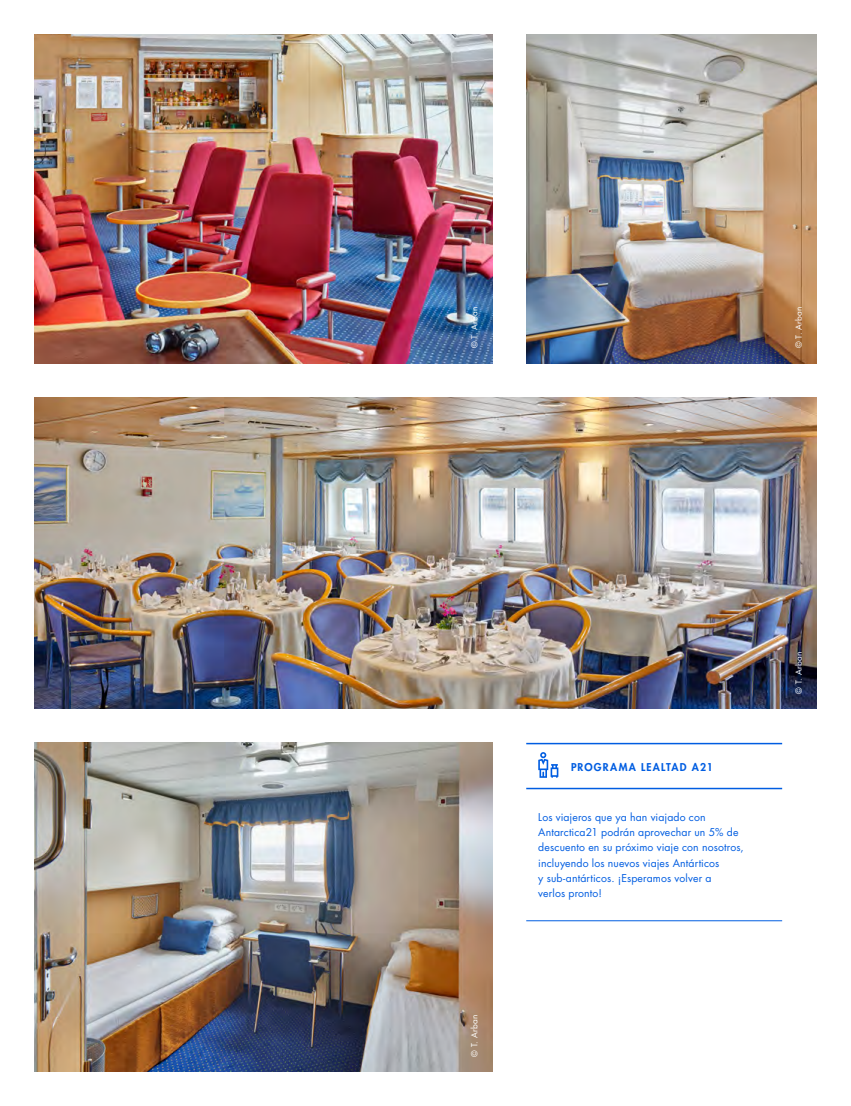
<style>
.page{position:relative;width:851px;height:1106px;background:#fff}
.page>*{position:absolute;margin:0;border:0;box-sizing:border-box;transform-origin:0 0}
.t1{font:10.5px/15px "Futura Std";letter-spacing:.01em;color:#005de1}
.t2{font:800 10.5px "Futura Std";letter-spacing:.115em;color:#005de1}
.t3{font:8.25px "Futura Std";letter-spacing:.03em;color:#fff}
</style>
<div class="page">
<img style="left:526px;top:34px;width:290px;height:329px">
<img style="left:34px;top:742px;width:458px;height:329px">
<img style="left:34px;top:397px;width:782px;height:312px">
<img style="left:34px;top:34px;width:458px;height:329px">
<hr style="left:526px;top:743px;width:256px;height:1px;background:#005de1">
<hr style="left:526px;top:787px;width:256px;height:2px;background:#005de1">
<hr style="left:526px;top:920px;width:256px;height:1px;background:#005de1">
<svg style="left:538px;top:752px;width:20px;height:25px"></svg>
<p class="t3" style="left:469px;top:348px;width:43px;rotate:-90deg">© T. Arban</p>
<p class="t3" style="left:793px;top:348px;width:43px;rotate:-90deg">© T. Arban</p>
<p class="t3" style="left:469px;top:1056px;width:43px;rotate:-90deg">© T. Arban</p>
<p class="t2" style="left:571px;top:760px;width:143px">PROGRAMA LEALTAD A21</p>
<p class="t1" style="left:538px;top:810px;width:207px">Los viajeros que ya han viajado con Antarctica21 podrán aprovechar un 5% de descuento en su próximo viaje con nosotros, incluyendo los nuevos viajes Antárticos<br>y sub-antárticos. ¡Esperamos volver a<br>verlos pronto!</p>
<p class="t3" style="left:793px;top:694px;width:43px;rotate:-90deg">© T. Arban</p>
</div>
